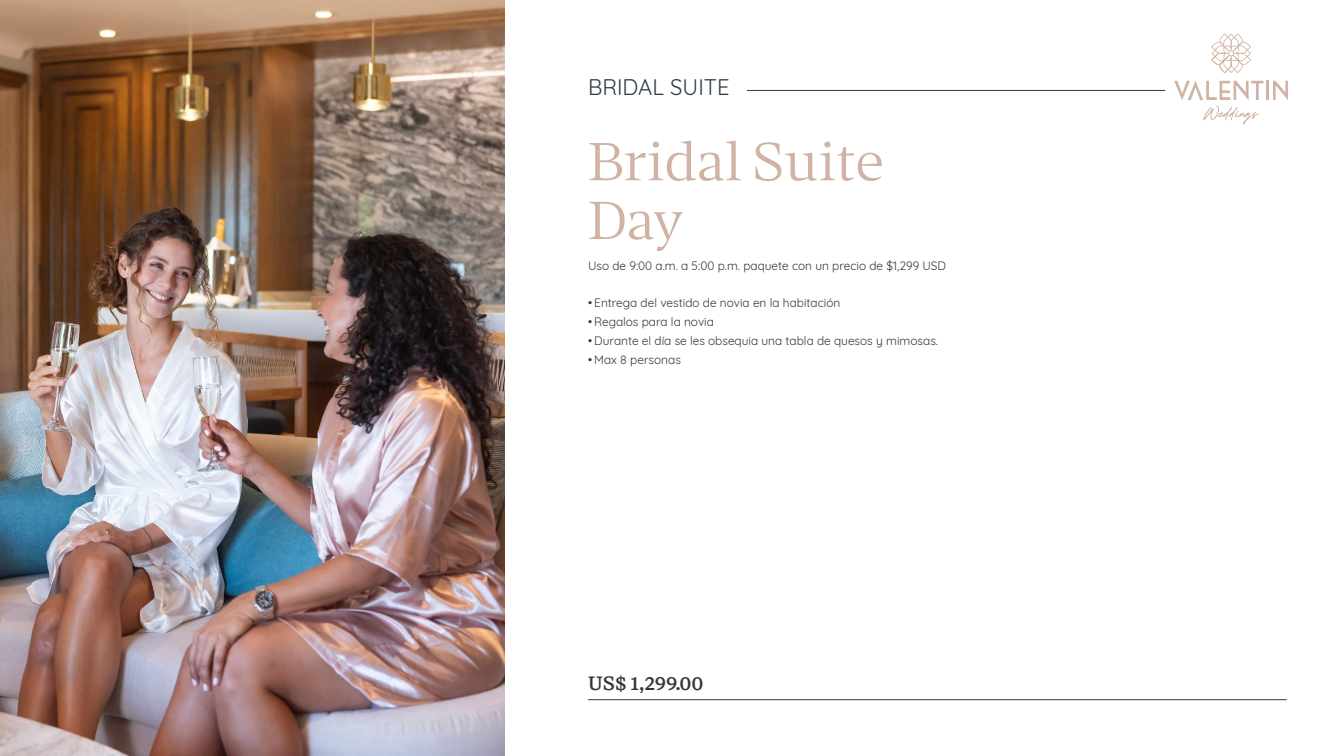
<style>
.page{position:relative;width:1344px;height:756px;background:#fff}
.page>*{position:absolute;margin:0;border:0;box-sizing:border-box;transform-origin:0 0}
.t1{font:52.5px/58.8px "Corsario VF";color:#d0b3a4}
.t2{font:22.01px "Quicksand";color:#2c3b46}
.t3{font:19.04px "Corsario VF";color:#393535}
.t4{font:11.9px "Quicksand";color:#393535}
</style>
<div class="page">
<img style="left:0;top:0;width:505px;height:756px">
<hr style="left:588px;top:699px;width:698px;height:1px;background:#2c3b46">
<hr style="left:747px;top:90px;width:418px;height:1px;background:#2c3b46">
<hr style="left:1266px;top:81px;width:3px;height:19px;background:#d0b3a4">
<svg style="left:1273px;top:81px;width:15px;height:19px"></svg>
<svg style="left:1174px;top:81px;width:89px;height:19px"></svg>
<svg style="left:1203px;top:106px;width:56px;height:18px"></svg>
<svg style="left:1211px;top:33px;width:40px;height:40px"></svg>
<h2 class="t2" style="left:588px;top:70px;width:143px">BRIDAL SUITE</h2>
<h1 class="t1" style="left:588px;top:133px;width:298px">Bridal Suite<br>Day</h1>
<p class="t4" style="left:588px;top:256px;width:360px">Uso de 9:00 a.m. a 5:00 p.m. paquete con un precio de $1,299 USD</p>
<p class="t4" style="left:588px;top:294px;width:254px">• Entrega del vestido de novia en la habitación</p>
<p class="t4" style="left:588px;top:313px;width:128px">• Regalos para la novia</p>
<p class="t4" style="left:588px;top:331px;width:352px">• Durante el día se les obsequia una tabla de quesos y mimosas.</p>
<p class="t4" style="left:588px;top:350px;width:94px">• Max 8 personas</p>
<h3 class="t3" style="left:588px;top:671px;width:117px">US$ 1,299.00</h3>
</div>
